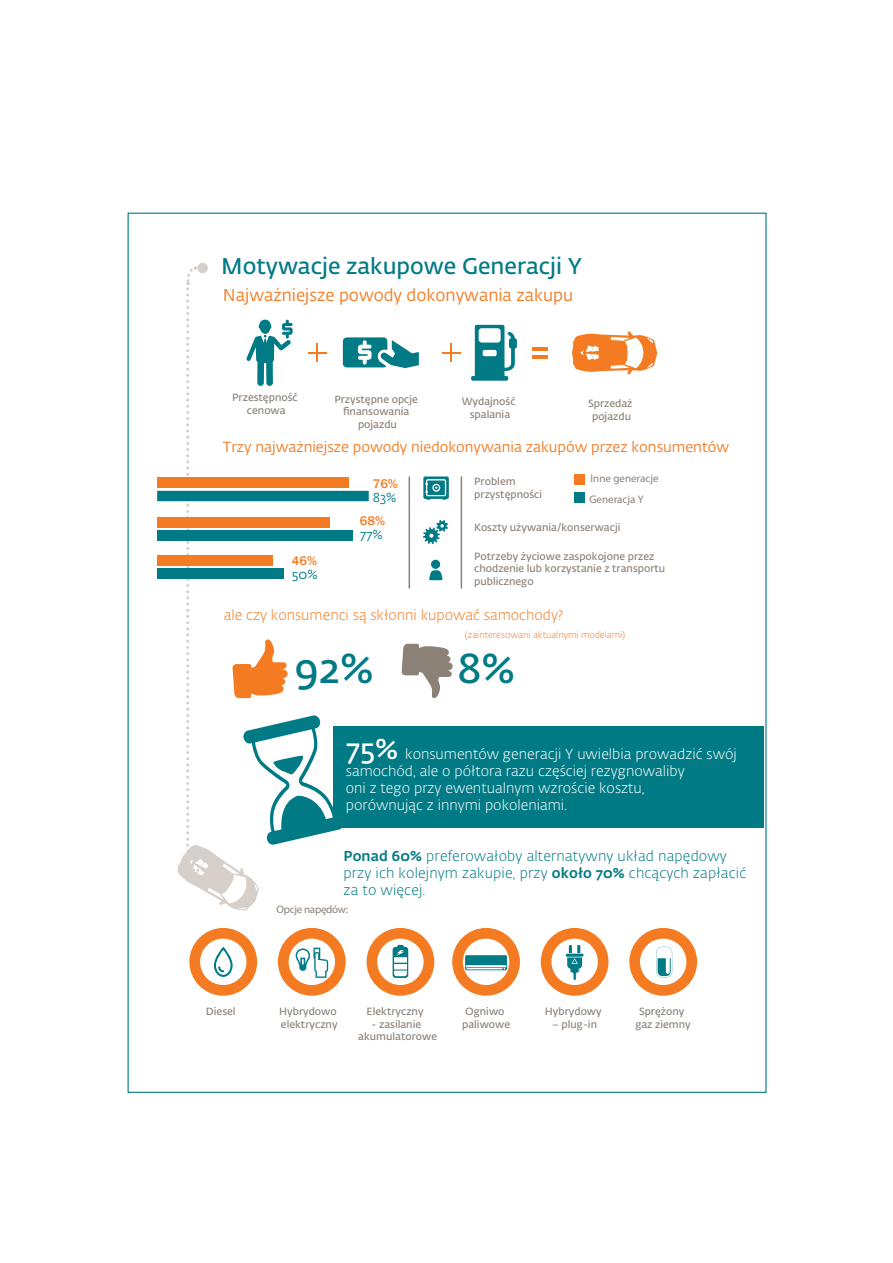
<style>
.page{position:relative;width:893px;height:1263px;background:#fff}
.page>*{position:absolute;margin:0;border:0;box-sizing:border-box;transform-origin:0 0}
.t1{font:600 41.4px "Fedra Sans Alt Pro";color:#007b85}
.t2{font:600 22.5px "Fedra Sans Alt Pro";color:#007b85}
.t3{font:16.8px "Fedra Sans Alt Pro";color:#f47b23}
.t4{font:14.55px "Fedra Sans Alt Pro";color:#f47b23}
.t5{font:300 14.25px/17.1px "Fedra Sans Alt Pro";color:#fff}
.t6{font:300 14.25px/17.1px "Fedra Sans Alt Pro";letter-spacing:.01em;color:#007b85}
.t7{font:300 14.25px "Fedra Sans Alt Pro";color:#f47b21}
.t8{font:500 12.9px "Franklin Gothic";color:#f47b21}
.t9{font:12.9px "Fedra Sans Alt Pro";color:#007b85}
.t10{font:300 10.95px/21px "Frutiger Next Pro";color:#8c8177}
.t11{font:300 10.95px "Frutiger Next Pro";letter-spacing:-.025em;color:#8c8177}
.t12{font:600 10.35px/12.5px "Fedra Sans Alt Pro";color:#8c8177;text-align:center}
.t13{font:300 9px "Fedra Sans Alt Pro";color:#f47b21}
.s1{font-weight:600;font-size:28.5px}
.s2{font-weight:500}
</style>
<div class="page">
<div style="left:197px;top:263px;width:11px;height:10px;background:#d6cfca;border-radius:50%"></div>
<hr style="left:461px;top:476px;width:1px;height:112px;background:#8c8177">
<svg style="left:471px;top:325px;width:46px;height:56px"></svg>
<hr style="left:532px;top:347px;width:16px;height:3px;background:#f47b21">
<hr style="left:532px;top:355px;width:16px;height:3px;background:#f47b21">
<svg style="left:572px;top:331px;width:85px;height:43px"></svg>
<div style="left:334px;top:726px;width:430px;height:102px;background:#007b85"></div>
<svg style="left:189px;top:928px;width:68px;height:68px"></svg>
<svg style="left:278px;top:928px;width:68px;height:68px"></svg>
<svg style="left:367px;top:928px;width:67px;height:68px"></svg>
<svg style="left:452px;top:928px;width:68px;height:68px"></svg>
<svg style="left:541px;top:928px;width:67px;height:68px"></svg>
<svg style="left:629px;top:928px;width:68px;height:68px"></svg>
<div style="left:157px;top:477px;width:192px;height:11px;background:#f47b21"></div>
<div style="left:574px;top:474px;width:10px;height:10px;background:#f47b21"></div>
<div style="left:574px;top:492px;width:10px;height:11px;background:#007b85"></div>
<div style="left:157px;top:517px;width:172px;height:10px;background:#f47b21"></div>
<div style="left:157px;top:555px;width:116px;height:11px;background:#f47b21"></div>
<div style="left:157px;top:491px;width:212px;height:10px;background:#007b85"></div>
<div style="left:157px;top:530px;width:195px;height:11px;background:#007b85"></div>
<div style="left:157px;top:568px;width:127px;height:11px;background:#007b85"></div>
<svg style="left:178px;top:266px;width:282px;height:645px"></svg>
<p class="t2" style="left:221px;top:250px;width:362px">Motywacje zakupowe Generacji Y</p>
<p class="t3" style="left:223px;top:284px;width:352px">Najważniejsze powody dokonywania zakupu</p>
<p class="t12" style="left:232px;top:391px;width:67px">Przestępność cenowa</p>
<p class="t12" style="left:334px;top:393px;width:85px">Przystępne opcje finansowania pojazdu</p>
<p class="t12" style="left:462px;top:395px;width:55px">Wydajność spalania</p>
<p class="t12" style="left:588px;top:397px;width:46px">Sprzedaż pojazdu</p>
<p class="t4" style="left:223px;top:437px;width:508px">Trzy najważniejsze powody niedokonywania zakupów przez konsumentów</p>
<p class="t8" style="left:373px;top:476px;width:27px">76%</p>
<p class="t8" style="left:360px;top:512px;width:27px">68%</p>
<p class="t8" style="left:292px;top:552px;width:27px">46%</p>
<p class="t10" style="left:589px;top:468px;width:71px">Inne generacje<br>Generacja Y</p>
<p class="t12" style="left:474px;top:475px;width:69px;text-align:left">Problem przystępności</p>
<p class="t12" style="left:474px;top:520px;width:148px">Koszty używania/konserwacji</p>
<p class="t12" style="left:474px;top:549px;width:193px;text-align:left">Potrzeby życiowe zaspokojone przez chodzenie lub korzystanie z transportu publicznego</p>
<p class="t9" style="left:373px;top:489px;width:25px">83%</p>
<p class="t9" style="left:360px;top:525px;width:24px">77%</p>
<p class="t9" style="left:292px;top:565px;width:27px">50%</p>
<p class="t7" style="left:224px;top:606px;width:341px">ale czy konsumenci są skłonni kupować samochody?</p>
<p class="t13" style="left:465px;top:629px;width:162px">(zainteresowani aktualnymi modelami)</p>
<p class="t1" style="left:295px;top:638px;width:80px">92%</p>
<p class="t1" style="left:458px;top:638px;width:59px">8%</p>
<p class="t5" style="left:346px;top:745px;width:392px"><span class="s1">75%</span> konsumentów generacji Y uwielbia prowadzić swój samochód, ale o półtora razu częściej rezygnowaliby<br>oni z tego przy ewentualnym wzroście kosztu,<br>porównując z innymi pokoleniami.</p>
<p class="t6" style="left:343px;top:847px;width:404px"><span class="s2">Ponad 60%</span> preferowałoby alternatywny układ napędowy przy ich kolejnym zakupie, przy <span class="s2">około 70%</span> chcących zapłacić za to więcej.</p>
<p class="t11" style="left:276px;top:902px;width:73px">Opcje napędów:</p>
<p class="t12" style="left:206px;top:1005px;width:31px">Diesel</p>
<p class="t12" style="left:279px;top:1005px;width:60px;text-align:left">Hybrydowo elektryczny</p>
<p class="t12" style="left:367px;top:1005px;width:58px">Elektryczny</p>
<p class="t12" style="left:358px;top:1017px;width:80px">- zasilanie akumulatorowe</p>
<p class="t12" style="left:462px;top:1005px;width:49px;text-align:left">Ogniwo paliwowe</p>
<p class="t12" style="left:545px;top:1005px;width:58px">Hybrydowy</p>
<p class="t12" style="left:552px;top:1017px;width:46px">– plug-in</p>
<p class="t12" style="left:635px;top:1005px;width:57px">Sprężony gaz ziemny</p>
</div>
